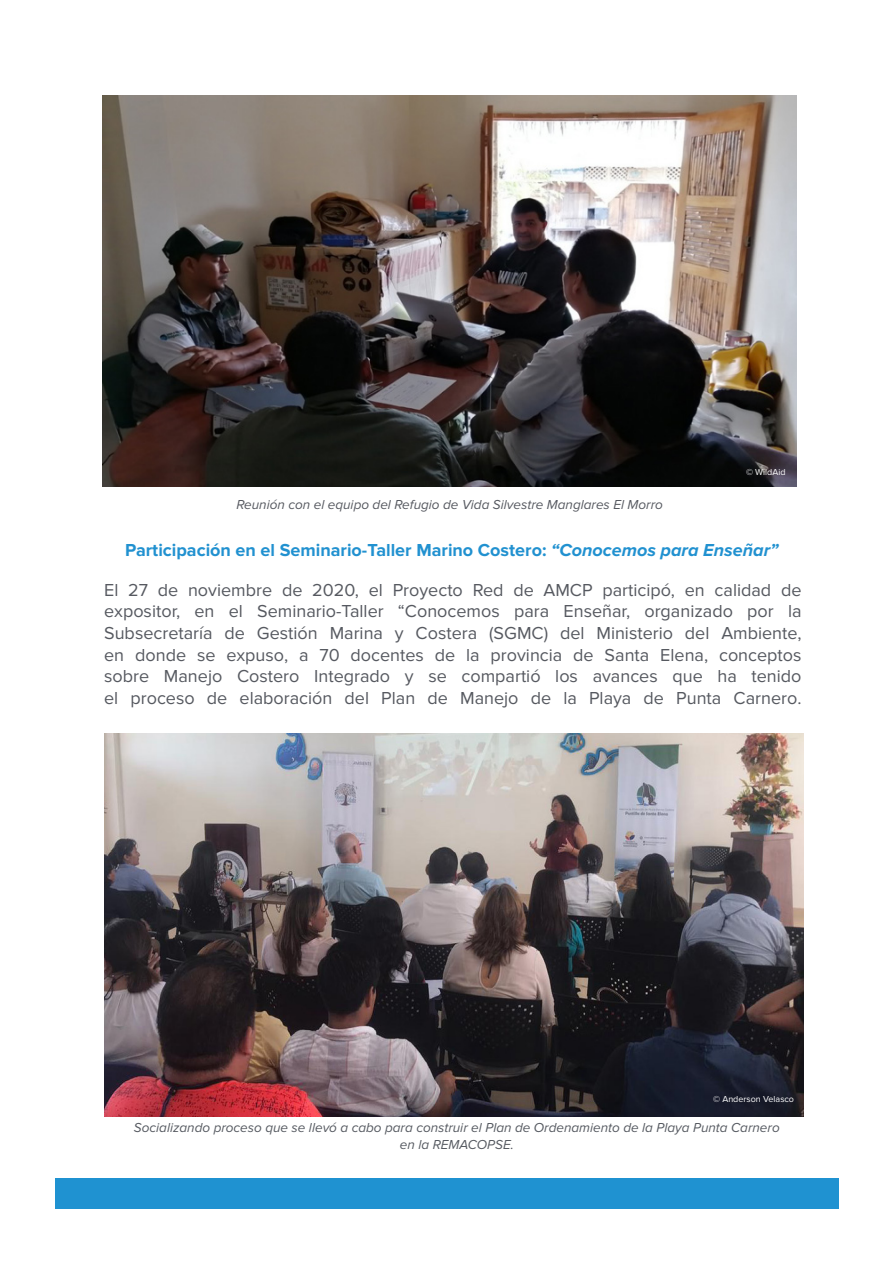
<style>
.page{position:relative;width:893px;height:1263px;background:#fff}
.page>*{position:absolute;margin:0;border:0;box-sizing:border-box;transform-origin:0 0}
.t1{font:18px/21.6px "Proxima Nova";color:#565960;text-align:justify}
.t2{font:700 18px "Proxima Nova";color:#2191d0}
.t3{font:italic 13.5px/16.2px "Proxima Nova";color:#565a61;text-align:center}
.t4{font:italic 13.5px "Proxima Nova";color:#565960}
.t5{font:9px "Proxima Nova";color:#fff}
.s1{font-style:italic}
</style>
<div class="page">
<img style="left:104px;top:733px;width:700px;height:383px">
<img style="left:102px;top:96px;width:694px;height:391px">
<div style="left:55px;top:1178px;width:783px;height:30px;background:#1f92d1"></div>
<p class="t4" style="left:236px;top:497px;width:428px">Reunión con el equipo del Refugio de Vida Silvestre Manglares El Morro</p>
<p class="t5" style="left:746px;top:466px;width:41px">© WildAid</p>
<p class="t2" style="left:125px;top:540px;width:655px">Participación en el Seminario-Taller Marino Costero: <span class="s1">“Conocemos para Enseñar”</span></p>
<p class="t1" style="left:104px;top:579px;width:699px">El 27 de noviembre de 2020, el Proyecto Red de AMCP participó, en calidad de expositor, en el Seminario-Taller “Conocemos para Enseñar, organizado por la Subsecretaría de Gestión Marina y Costera (SGMC) del Ministerio del Ambiente, en donde se expuso, a 70 docentes de la provincia de Santa Elena, conceptos sobre Manejo Costero Integrado y se compartió los avances que ha tenido el proceso de elaboración del Plan de Manejo de la Playa de Punta Carnero.</p>
<p class="t5" style="left:713px;top:1093px;width:83px">© Anderson Velasco</p>
<p class="t3" style="left:134px;top:1120px;width:647px">Socializando proceso que se llevó a cabo para construir el Plan de Ordenamiento de la Playa Punta Carnero en la REMACOPSE.</p>
</div>
